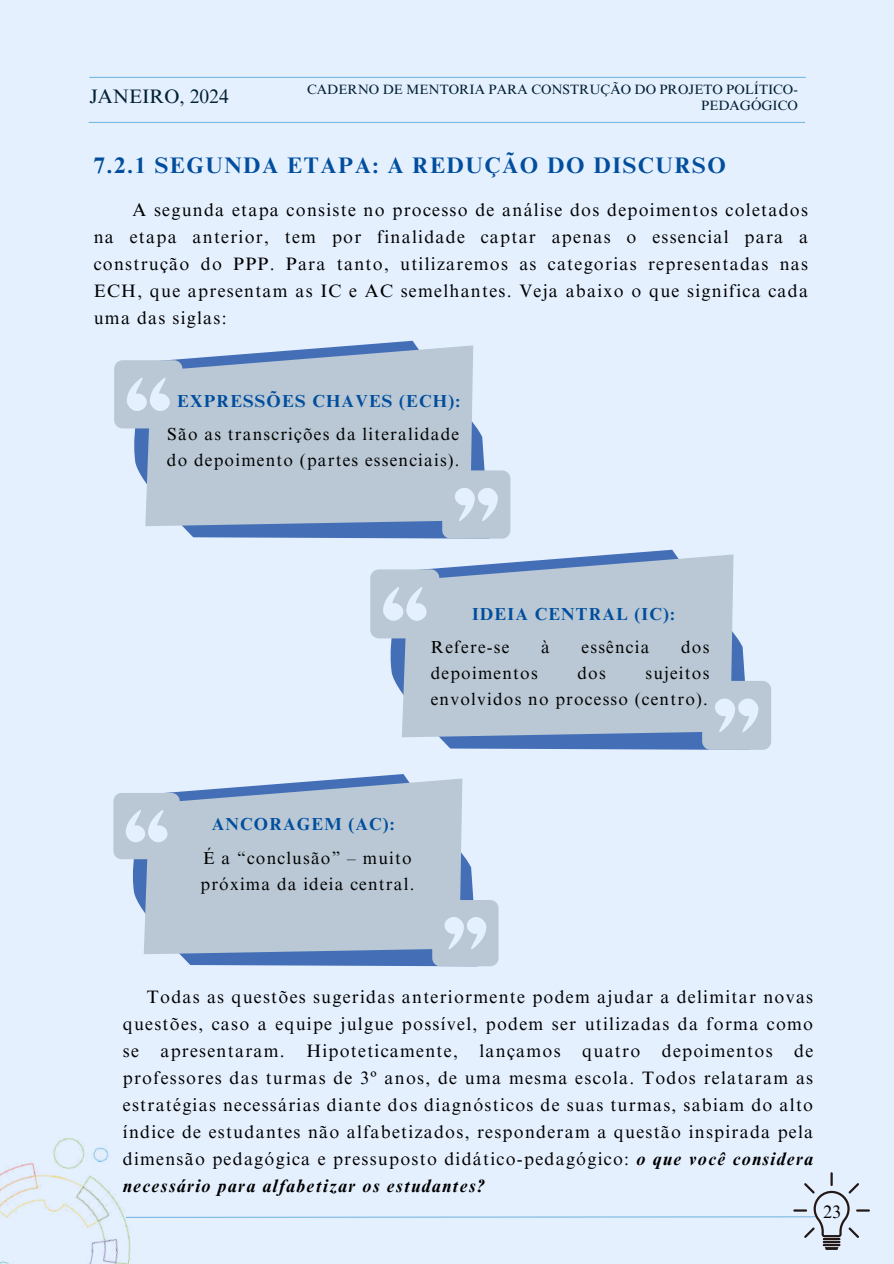
<style>
.page{position:relative;width:894px;height:1264px;background:#fff}
.page>*{position:absolute;margin:0;border:0;box-sizing:border-box;transform-origin:0 0}
.t1{font:700 22.5px "Times NRMT Pro";letter-spacing:.07em;color:#014e9d}
.t2{font:19.5px "Times NRMT Pro";color:#022135}
.t3{font:18px/27px "Times NRMT Pro";letter-spacing:.07em;color:#000;text-align:justify}
.t4{font:17.4px/26.1px "Times NRMT Pro";letter-spacing:.07em;color:#000}
.t5{font:700 17.4px "Times NRMT Pro";letter-spacing:.07em;color:#014e9d}
.t6{font:13.5px/15.8px "Times NRMT Pro";color:#022135;text-align:right}
.s1{font-weight:700;font-style:italic}
</style>
<div class="page">
<div style="left:0;top:0;width:893px;height:1263px;background:#e5f0ff"></div>
<hr style="left:89px;top:122px;width:715px;height:1px;background:#7bb7e0">
<hr style="left:89px;top:77px;width:716px;height:1px;background:#7bb7e0">
<svg style="left:133px;top:341px;width:352px;height:197px"></svg>
<svg style="left:145px;top:345px;width:328px;height:181px;background:#b4c4d3"></svg>
<svg style="left:114px;top:360px;width:68px;height:68px"></svg>
<svg style="left:442px;top:470px;width:68px;height:68px"></svg>
<svg style="left:389px;top:549px;width:356px;height:201px"></svg>
<svg style="left:402px;top:554px;width:331px;height:183px;background:#b4c4d3"></svg>
<svg style="left:370px;top:569px;width:69px;height:69px"></svg>
<svg style="left:702px;top:681px;width:69px;height:69px"></svg>
<svg style="left:132px;top:774px;width:342px;height:192px"></svg>
<svg style="left:144px;top:778px;width:318px;height:176px;background:#b3c4d4"></svg>
<svg style="left:113px;top:793px;width:67px;height:66px"></svg>
<svg style="left:432px;top:900px;width:66px;height:66px"></svg>
<img style="left:0;top:1137px;width:131px;height:126px">
<hr style="left:822px;top:1237px;width:18px;height:3px;background:#231815">
<hr style="left:822px;top:1240px;width:18px;height:3px;background:#231815">
<hr style="left:822px;top:1243px;width:18px;height:3px;background:#231815">
<svg style="left:824px;top:1246px;width:14px;height:3px"></svg>
<svg style="left:125px;top:1172px;width:744px;height:65px"></svg>
<p class="t2" style="left:89px;top:89px;width:141px">JANEIRO, 2024</p>
<p class="t6" style="left:307px;top:83px;width:492px">CADERNO DE MENTORIA PARA CONSTRUÇÃO DO PROJETO POLÍTICO-<br>PEDAGÓGICO</p>
<p class="t1" style="left:94px;top:157px;width:633px">7.2.1 SEGUNDA ETAPA: A REDUÇÃO DO DISCURSO</p>
<p class="t3" style="left:94px;top:199px;width:715px;text-indent:39px">A segunda etapa consiste no processo de análise dos depoimentos coletados na etapa anterior, tem por finalidade captar apenas o essencial para a construção do PPP. Para tanto, utilizaremos as categorias representadas nas ECH, que apresentam as IC e AC semelhantes. Veja abaixo o que significa cada uma das siglas:</p>
<p class="t5" style="left:177px;top:394px;width:284px">EXPRESSÕES CHAVES (ECH):</p>
<p class="t4" style="left:167px;top:423px;width:294px">São as transcrições da literalidade do depoimento (partes essenciais).</p>
<p class="t5" style="left:472px;top:607px;width:204px">IDEIA CENTRAL (IC):</p>
<p class="t4" style="left:430px;top:636px;width:80px">Refere-se</p>
<p class="t4" style="left:541px;top:636px;width:10px">à</p>
<p class="t4" style="left:581px;top:636px;width:69px">essência</p>
<p class="t4" style="left:681px;top:636px;width:30px">dos</p>
<p class="t4" style="left:430px;top:662px;width:108px">depoimentos</p>
<p class="t4" style="left:577px;top:662px;width:30px">dos</p>
<p class="t4" style="left:430px;top:662px;width:280px;text-align:right">sujeitos<br>envolvidos no processo (centro).</p>
<p class="t5" style="left:212px;top:818px;width:184px">ANCORAGEM (AC):</p>
<p class="t4" style="left:200px;top:846px;width:215px">É a “conclusão” – muito próxima da ideia central.</p>
<p class="t3" style="left:123px;top:985px;width:691px;text-indent:24px">Todas as questões sugeridas anteriormente podem ajudar a delimitar novas questões, caso a equipe julgue possível, podem ser utilizadas da forma como se apresentaram. Hipoteticamente, lançamos quatro depoimentos de professores das turmas de 3º anos, de uma mesma escola. Todos relataram as estratégias necessárias diante dos diagnósticos de suas turmas, sabiam do alto índice de estudantes não alfabetizados, responderam a questão inspirada pela dimensão pedagógica e pressuposto didático-pedagógico: <span class="s1">o que você considera necessário para alfabetizar os estudantes?</span></p>
<p class="t3" style="left:822px;top:1200px;width:19px">23</p>
</div>
